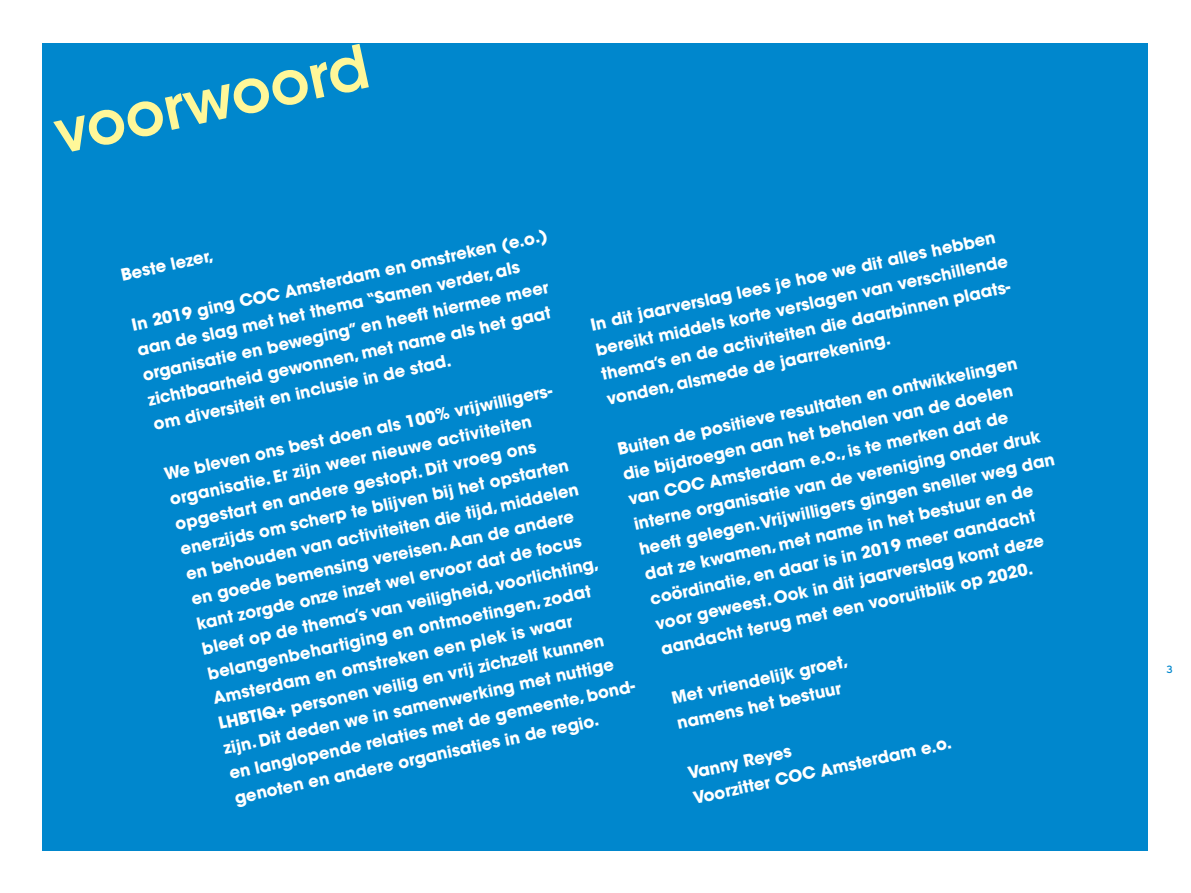
<style>
.page{position:relative;width:1191px;height:893px;background:#fff}
.page>*{position:absolute;margin:0;border:0;box-sizing:border-box;transform-origin:0 0}
.t1{font:600 60px "ITC Avant Garde Std";color:#fff799}
.t2{font:700 16.5px/25.5px "ITC Avant Garde Std";color:#fff}
.t3{font:10.5px "Interstate";color:#0087cd}
</style>
<div class="page">
<div style="left:43px;top:43px;width:1105px;height:807px;background:#0087cd"></div>
<h1 class="t1" style="left:47px;top:95px;width:322px;rotate:-12deg">voorwoord</h1>
<p class="t2" style="left:129px;top:311px;width:426px;rotate:-12deg">In 2019 ging COC Amsterdam en omstreken (e.o.) aan de slag met het thema “Samen verder, als organisatie en beweging” en heeft hiermee meer zichtbaarheid gewonnen, met name als het gaat om diversiteit en inclusie in de stad.</p>
<p class="t2" style="left:588px;top:311px;width:423px;rotate:-12deg">In dit jaarverslag lees je hoe we dit alles hebben bereikt middels korte verslagen van verschillende thema’s en de activiteiten die daarbinnen plaats&shy;vonden, alsmede de jaarrekening.</p>
<p class="t2" style="left:118px;top:262px;width:96px;rotate:-12deg">Beste lezer,</p>
<p class="t2" style="left:615px;top:436px;width:426px;rotate:-12deg">Buiten de positieve resultaten en ontwikkelingen die bijdroegen aan het behalen van de doelen van COC Amsterdam e.o., is te merken dat de interne organisatie van de vereniging onder druk heeft gelegen.Vrijwilligers gingen sneller weg dan dat ze kwamen, met name in het bestuur en de coördinatie, en daar is in 2019 meer aandacht voor geweest. Ook in dit jaarverslag komt deze aandacht terug met een vooruitblik op 2020.</p>
<p class="t2" style="left:669px;top:685px;width:181px;rotate:-12deg">Met vriendelijk groet, namens het bestuur</p>
<p class="t2" style="left:685px;top:761px;width:265px;rotate:-12deg">Vanny Reyes<br>Voorzitter COC Amsterdam e.o.</p>
<p class="t2" style="left:162px;top:461px;width:421px;rotate:-12deg">We bleven ons best doen als 100% vrijwilligers&shy;organisatie. Er zijn weer nieuwe activiteiten opgestart en andere gestopt. Dit vroeg ons enerzijds om scherp te blijven bij het opstarten en behouden van activiteiten die tijd, middelen en goede bemensing vereisen. Aan de andere kant zorgde onze inzet wel ervoor dat de focus bleef op de thema’s van veiligheid, voorlichting, belangenbehartiging en ontmoetingen, zodat Amsterdam en omstreken een plek is waar LHBTIQ+ personen veilig en vrij zichzelf kunnen zijn. Dit deden we in samenwerking met nuttige en langlopende relaties met de gemeente, bond&shy;genoten en andere organisaties in de regio.</p>
<p class="t3" style="left:1166px;top:664px;width:8px">3</p>
</div>
